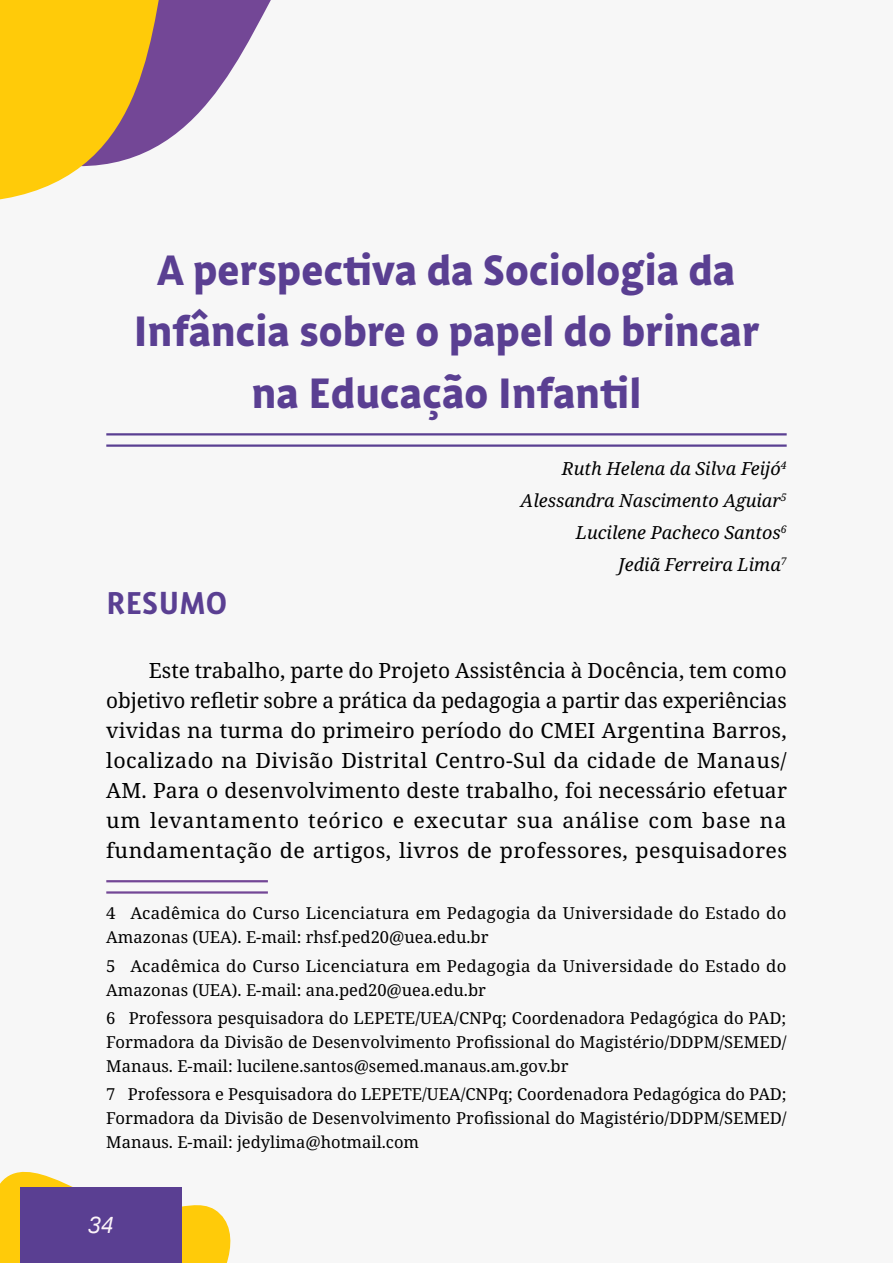
<style>
.page{position:relative;width:893px;height:1263px;background:#fff}
.page>*{position:absolute;margin:0;border:0;box-sizing:border-box;transform-origin:0 0}
.t1{font:900 46.5px/61.5px "Interpol Sans";color:#5a3f92;text-align:center}
.t2{font:700 34.5px "Interpol Sans";color:#5a3f92}
.t3{font:italic 24px "Oscine";color:#fcf4f9}
.t4{font:21px/30px "Noto Serif";letter-spacing:.02em;color:#000;text-align:justify}
.t5{font:italic 18px/32px "Noto Serif";color:#000;text-align:right}
.t6{font:16.5px/24px "Noto Serif";letter-spacing:.005em;color:#000}
</style>
<div class="page">
<svg style="left:164px;top:0;width:107px;height:142px;fill:#734796"></svg>
<svg style="left:0;top:0;width:164px;height:200px;background:#ebbf3b"></svg>
<svg style="left:0;top:1171px;width:231px;height:92px"></svg>
<div style="left:20px;top:1188px;width:162px;height:75px;background:#5a3f92"></div>
<hr style="left:106px;top:433px;width:681px;height:2px;background:#5a3f92">
<hr style="left:106px;top:444px;width:681px;height:3px;background:#5a3f92">
<hr style="left:106px;top:880px;width:162px;height:2px;background:#734796">
<hr style="left:106px;top:891px;width:162px;height:3px;background:#734796">
<h1 class="t1" style="left:133px;top:236px;width:628px">A perspectiva da Sociologia da<br>Infância sobre o papel do brincar na Educação Infantil</h1>
<h2 class="t2" style="left:106px;top:578px;width:122px">RESUMO</h2>
<p class="t5" style="left:521px;top:453px;width:267px">Ruth Helena da Silva Feijó<sup>4<br></sup>Alessandra Nascimento Aguiar<sup>5<br></sup>Lucilene Pacheco Santos<sup>6<br></sup>Jediã Ferreira Lima<sup>7</sup></p>
<p class="t4" style="left:106px;top:656px;width:682px;text-indent:43px">Este trabalho, parte do Projeto Assistência à Docência, tem como objetivo refletir sobre a prática da pedagogia a partir das experiências vividas na turma do primeiro período do CMEI Argentina Barros, localizado na Divisão Distrital Centro-Sul da cidade de Manaus/ AM. Para o desenvolvimento deste trabalho, foi necessário efetuar um levantamento teórico e executar sua análise com base na fundamentação de artigos, livros de professores, pesquisadores</p>
<p class="t6" style="left:106px;top:902px;width:682px">4 Acadêmica do Curso Licenciatura em Pedagogia da Universidade do Estado do<br>Amazonas (UEA). E-mail: rhsf.ped20@uea.edu.br</p>
<p class="t6" style="left:106px;top:954px;width:682px">5 Acadêmica do Curso Licenciatura em Pedagogia da Universidade do Estado do<br>Amazonas (UEA). E-mail: ana.ped20@uea.edu.br</p>
<p class="t6" style="left:106px;top:1006px;width:682px;text-align:justify">6 Professora pesquisadora do LEPETE/UEA/CNPq; Coordenadora Pedagógica do PAD; Formadora da Divisão de Desenvolvimento Profissional do Magistério/DDPM/SEMED/ Manaus. E-mail: lucilene.santos@semed.manaus.am.gov.br</p>
<p class="t6" style="left:106px;top:1083px;width:682px;text-align:justify">7 Professora e Pesquisadora do LEPETE/UEA/CNPq; Coordenadora Pedagógica do PAD; Formadora da Divisão de Desenvolvimento Profissional do Magistério/DDPM/SEMED/ Manaus. E-mail: jedylima@hotmail.com</p>
<h3 class="t3" style="left:88px;top:1211px;width:27px">34</h3>
</div>
